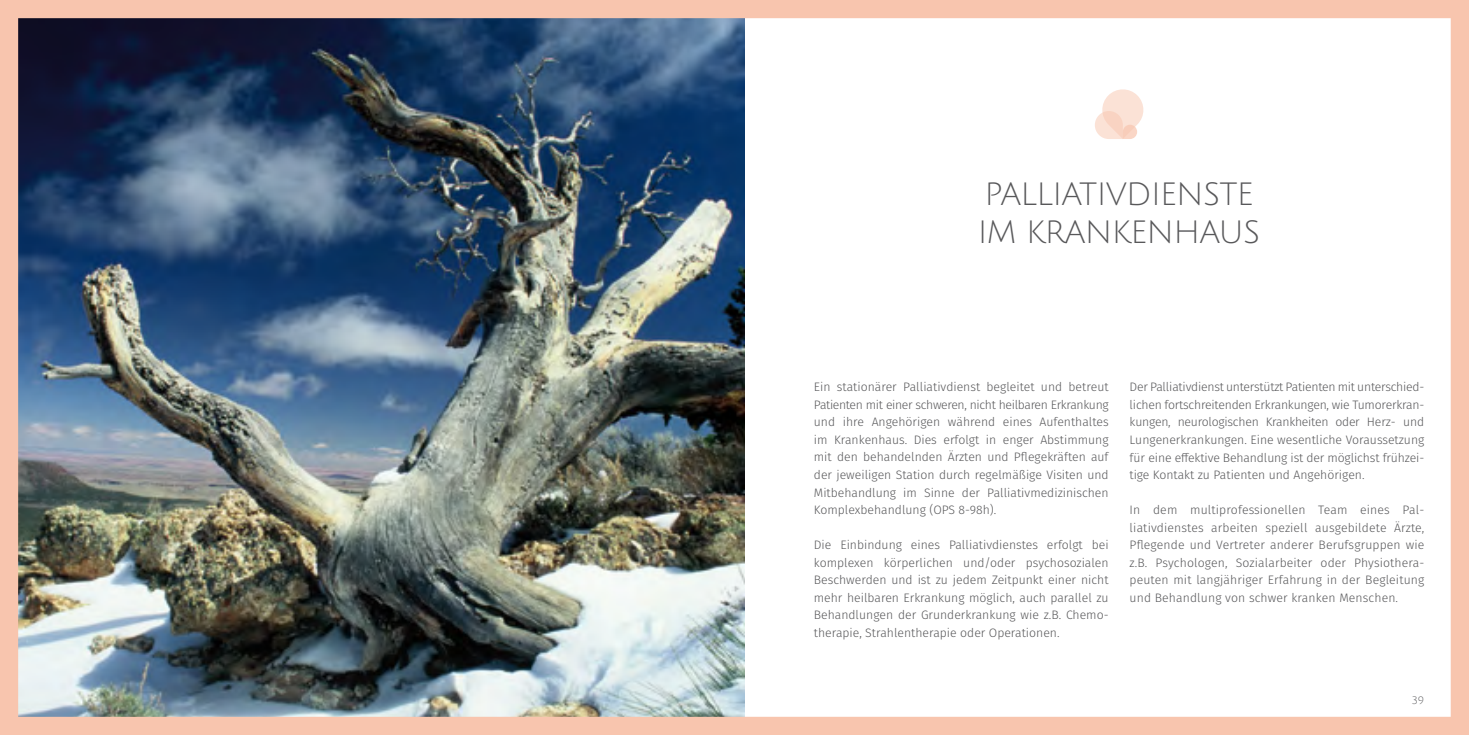
<style>
.page{position:relative;width:1469px;height:735px;background:#fff}
.page>*{position:absolute;margin:0;border:0;box-sizing:border-box;transform-origin:0 0}
.t1{font:31.5px/37.8px "Julius Sans One";letter-spacing:-.025em;color:#58585a}
.t2{font:300 12.25px/17.5px "Fira Sans";color:#58585a;text-align:justify}
.t3{font:10.5px "Julius Sans One";color:#58585a}
</style>
<div class="page">
<img style="left:0;top:0;width:1468px;height:734px">
<h1 class="t1" style="left:977px;top:176px;width:284px">PALLIATIVDIENSTE<br>IM KRANKENHAUS</h1>
<p class="t2" style="left:814px;top:378px;width:296px">Ein stationärer Palliativdienst begleitet und betreut Patienten mit einer schweren, nicht heilbaren Erkrankung und ihre Angehörigen während eines Aufenthaltes im Krankenhaus. Dies erfolgt in enger Abstimmung mit den behandelnden Ärzten und Pflegekräften auf der jeweiligen Station durch regelmäßige Visiten und Mitbehandlung im Sinne der Palliativmedizinischen Komplexbehandlung (OPS 8-98h).</p>
<p class="t2" style="left:814px;top:535px;width:296px">Die Einbindung eines Palliativdienstes erfolgt bei komplexen körperlichen und/oder psychosozialen Beschwerden und ist zu jedem Zeitpunkt einer nicht mehr heilbaren Erkrankung möglich, auch parallel zu Behandlungen der Grunderkrankung wie z.B. Chemo&shy;therapie, Strahlentherapie oder Operationen.</p>
<p class="t2" style="left:1129px;top:378px;width:296px">Der Palliativdienst unterstützt Patienten mit unterschied&shy;lichen fortschreitenden Erkrankungen, wie Tumorerkran&shy;kungen, neurologischen Krankheiten oder Herz- und Lungenerkrankungen. Eine wesentliche Voraussetzung für eine effektive Behandlung ist der möglichst frühzei&shy;tige Kontakt zu Patienten und Angehörigen.</p>
<p class="t2" style="left:1129px;top:500px;width:296px">In dem multiprofessionellen Team eines Pal&shy;liativdienstes arbeiten speziell ausgebildete Ärzte, Pflegende und Vertreter anderer Berufsgruppen wie z.B. Psychologen, Sozialarbeiter oder Physiothera&shy;peuten mit langjähriger Erfahrung in der Begleitung und Behandlung von schwer kranken Menschen.</p>
<p class="t3" style="left:1411px;top:694px;width:14px">39</p>
</div>
